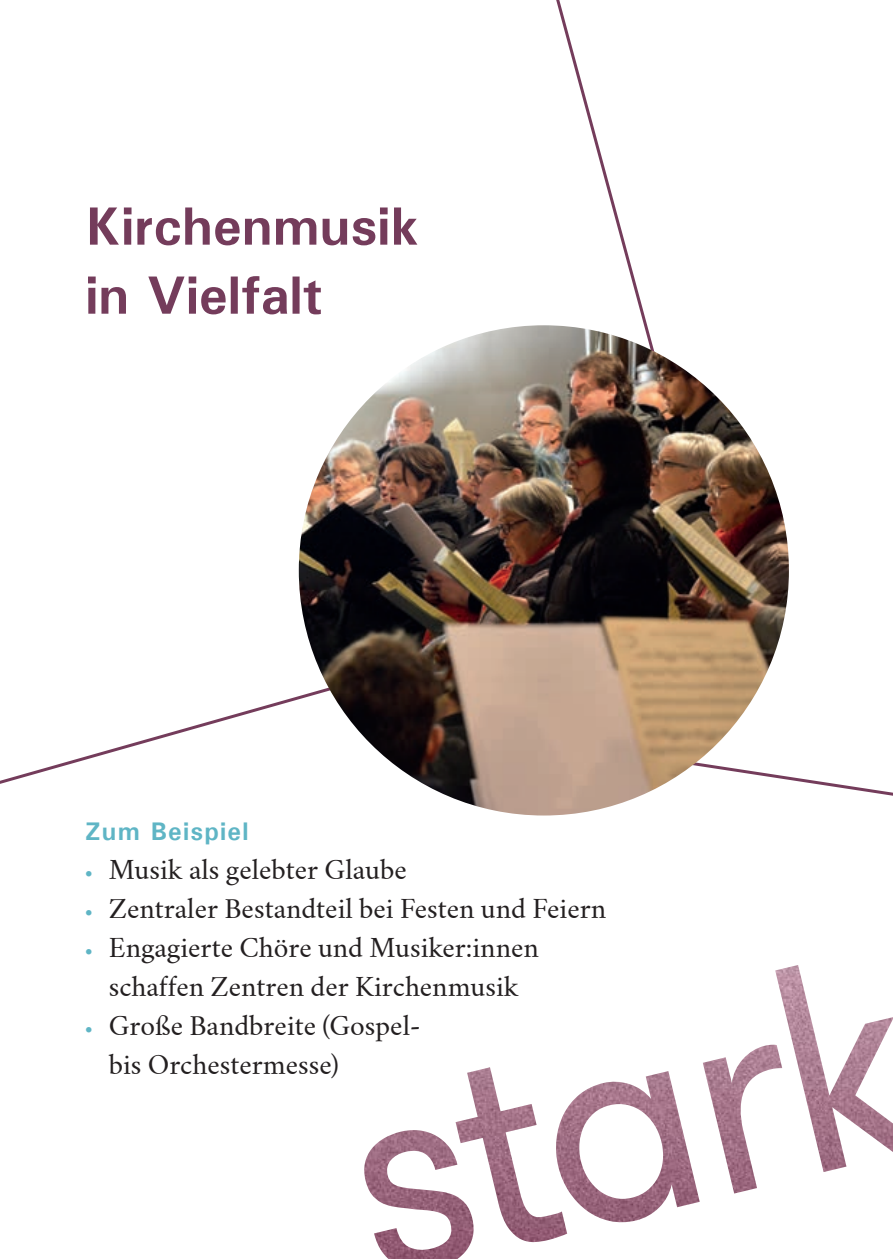
<style>
.page{position:relative;width:893px;height:1259px;background:#fff}
.page>*{position:absolute;margin:0;border:0;box-sizing:border-box;transform-origin:0 0}
.t1{font:700 54px/69px "Univers";color:#743c5b}
.t2{font:25.5px/39px "Crimson Text";color:#231f20;text-align:center}
.t3{font:700 25.5px "Univers";letter-spacing:.05em;color:#5fb5c5}
.s1{font-family:"Univers";font-weight:700;font-size:15px;color:#5fb5c5}
</style>
<div class="page">
<svg style="left:0;top:681px;width:348px;height:103px"></svg>
<svg style="left:556px;top:0;width:98px;height:351px"></svg>
<svg style="left:676px;top:758px;width:217px;height:38px"></svg>
<img style="left:299px;top:325px;width:490px;height:490px;border-radius:245px">
<img style="left:364px;top:965px;width:529px;height:294px">
<h1 class="t1" style="left:85px;top:190px;width:335px">Kirchenmusik in Vielfalt</h1>
<p class="t3" style="left:85px;top:815px;width:165px">Zum Beispiel</p>
<p class="t2" style="left:85px;top:850px;width:323px"><span class="s1">•</span> Musik als gelebter Glaube</p>
<p class="t2" style="left:85px;top:889px;width:523px"><span class="s1">•</span> Zentraler Bestandteil bei Festen und Feiern</p>
<p class="t2" style="left:85px;top:928px;width:455px"><span class="s1">•</span> Engagierte Chöre und Musiker:innen schaffen Zentren der Kirchenmusik</p>
<p class="t2" style="left:109px;top:1006px;width:314px;text-align:left;text-indent:-24px"><span class="s1">•</span> Große Bandbreite (Gospel&shy;bis Orchestermesse)</p>
</div>
